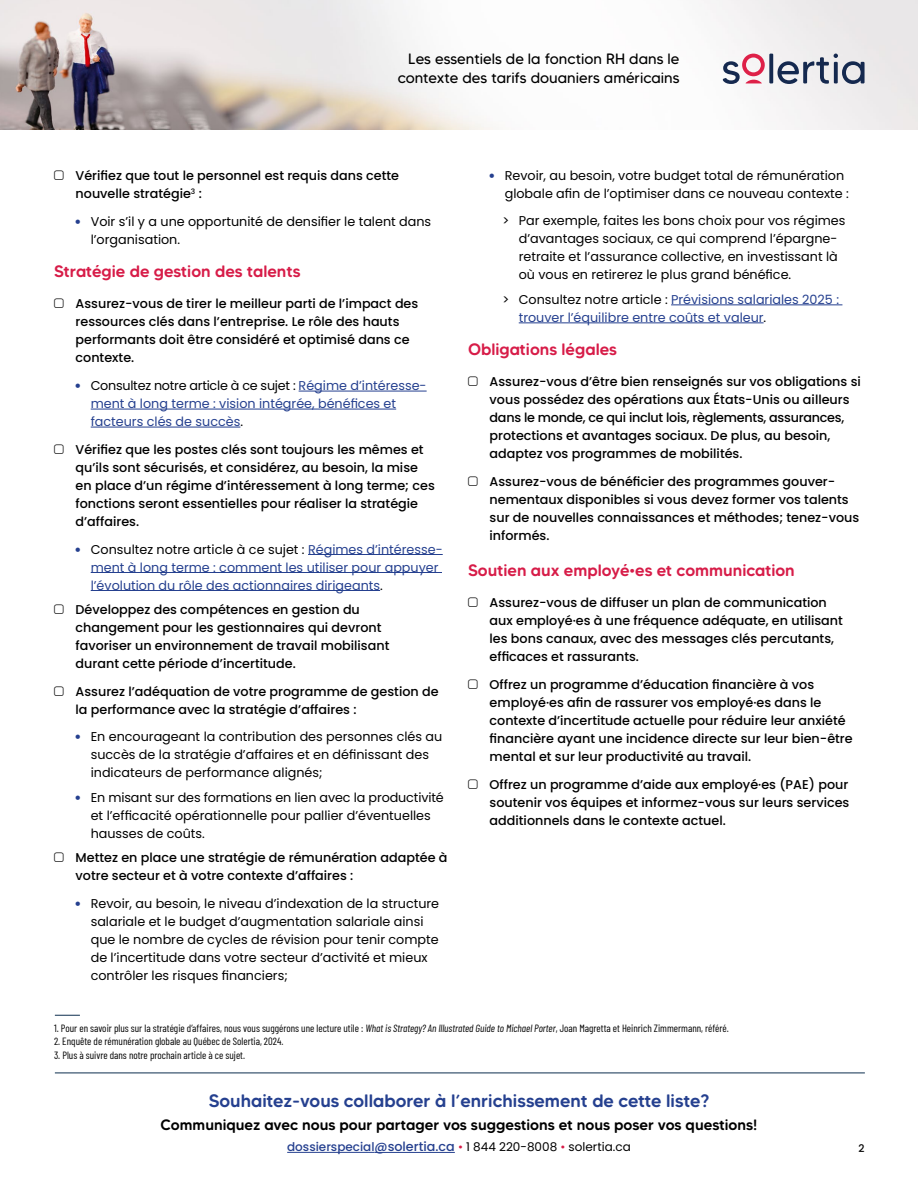
<style>
.page{position:relative;width:918px;height:1188px;background:#fff}
.page>*{position:absolute;margin:0;border:0;box-sizing:border-box;transform-origin:0 0}
.t1{font:500 18px "MADE Tommy Soft";color:#25408f}
.t2{font:500 16.5px "MADE Tommy Soft";color:#d71c48}
.t3{font:15px/19.5px "MADE Tommy Soft";color:#000;text-align:right}
.t4{font:500 15px "MADE Tommy Soft";color:#000}
.t5{font:500 12.75px/18px "Poppins";color:#000}
.t6{font:12.75px/18px "Poppins";color:#000}
.t7{font:12.75px/18px "Poppins";color:#25408f}
.t8{font:12px "Poppins";color:#000}
.t9{font:10.5px "Barlow Condensed";color:#000}
.t10{font:500 10.5px "Poppins";color:#000}
.s1{font-weight:900;color:#25408f}
.s2{font-weight:900}
.s3{color:#000}
.s4{font-style:italic}
.s5{font-weight:500;color:#25408f}
.s6{font-weight:500;font-size:12.75px;color:#25408f}
.s7{color:#d71c48}
</style>
<div class="page">
<img style="left:0;top:0;width:918px;height:130px">
<hr style="left:299px;top:391px;width:128px;height:1px;background:#25408f">
<hr style="left:91px;top:409px;width:305px;height:1px;background:#25408f">
<hr style="left:91px;top:427px;width:149px;height:1px;background:#25408f">
<hr style="left:308px;top:554px;width:135px;height:1px;background:#25408f">
<hr style="left:91px;top:572px;width:351px;height:1px;background:#25408f">
<hr style="left:91px;top:590px;width:289px;height:1px;background:#25408f">
<hr style="left:671px;top:305px;width:171px;height:1px;background:#25408f">
<hr style="left:519px;top:323px;width:245px;height:1px;background:#25408f">
<svg style="left:769px;top:54px;width:4px;height:29px"></svg>
<svg style="left:777px;top:54px;width:88px;height:30px"></svg>
<svg style="left:723px;top:54px;width:42px;height:30px"></svg>
<hr style="left:287px;top:1152px;width:88px;height:1px;background:#25408f">
<hr style="left:375px;top:1152px;width:80px;height:1px;background:#25408f">
<hr style="left:55px;top:1073px;width:810px;height:1px;background:#0d2e4f">
<svg style="left:55px;top:1015px;width:25px;height:1px"></svg>
<p class="t3" style="left:398px;top:49px;width:283px">Les essentiels de la fonction RH dans le contexte des tarifs douaniers américains</p>
<p class="t5" style="left:76px;top:167px;width:325px;text-indent:-22px">▼ Vérifiez que tout le personnel est requis dans cette nouvelle stratégie<sup>3</sup> :</p>
<p class="t6" style="left:91px;top:213px;width:342px;text-indent:-16px"><span class="s1">•</span> Voir s’il y a une opportunité de densifier le talent dans l’organisation.</p>
<p class="t2" style="left:54px;top:261px;width:248px">Stratégie de gestion des talents</p>
<p class="t5" style="left:76px;top:295px;width:344px;text-indent:-22px">▼ Assurez-vous de tirer le meilleur parti de l’impact des ressources clés dans l’entreprise. Le rôle des hauts performants doit être considéré et optimisé dans ce contexte.</p>
<p class="t7" style="left:91px;top:377px;width:337px;text-indent:-16px"><span class="s2">•</span> <span class="s3">Consultez notre article à ce sujet :</span> Régime d’intéresse&shy;ment à long terme : vision intégrée, bénéfices et facteurs clés de succès<span class="s3">.</span></p>
<p class="t5" style="left:76px;top:440px;width:361px;text-indent:-22px">▼ Vérifiez que les postes clés sont toujours les mêmes et qu’ils sont sécurisés, et considérez, au besoin, la mise en place d’un régime d’intéressement à long terme; ces fonctions seront essentielles pour réaliser la stratégie d’affaires.</p>
<p class="t7" style="left:91px;top:540px;width:354px;text-indent:-16px"><span class="s2">•</span> <span class="s3">Consultez notre article à ce sujet :</span> Régimes d’intéresse&shy;ment à long terme : comment les utiliser pour appuyer l’évolution du rôle des actionnaires dirigeants<span class="s3">.</span></p>
<p class="t5" style="left:76px;top:601px;width:315px;text-indent:-22px">▼ Développez des compétences en gestion du changement pour les gestionnaires qui devront favoriser un environnement de travail mobilisant durant cette période d’incertitude.</p>
<p class="t5" style="left:76px;top:682px;width:365px;text-indent:-22px">▼ Assurez l’adéquation de votre programme de gestion de la performance avec la stratégie d’affaires :</p>
<p class="t6" style="left:91px;top:728px;width:353px;text-indent:-16px"><span class="s1">•</span> En encourageant la contribution des personnes clés au succès de la stratégie d’affaires et en définissant des indicateurs de performance alignés;</p>
<p class="t6" style="left:91px;top:789px;width:355px;text-indent:-16px"><span class="s1">•</span> En misant sur des formations en lien avec la productivité et l’efficacité opérationnelle pour pallier d’éventuelles hausses de coûts.</p>
<p class="t5" style="left:76px;top:849px;width:373px;text-indent:-22px">▼ Mettez en place une stratégie de rémunération adaptée à votre secteur et à votre contexte d’affaires :</p>
<p class="t6" style="left:91px;top:895px;width:350px;text-indent:-16px"><span class="s1">•</span> Revoir, au besoin, le niveau d’indexation de la structure salariale et le budget d’augmentation salariale ainsi que le nombre de cycles de révision pour tenir compte de l’incertitude dans votre secteur d’activité et mieux contrôler les risques financiers;</p>
<p class="t6" style="left:505px;top:166px;width:346px;text-indent:-16px"><span class="s1">•</span> Revoir, au besoin, votre budget total de rémunération globale afin de l’optimiser dans ce nouveau contexte :</p>
<p class="t6" style="left:519px;top:212px;width:328px;text-indent:-16px">&gt; Par exemple, faites les bons choix pour vos régimes d’avantages sociaux, ce qui comprend l’épargne&shy;retraite et l’assurance collective, en investissant là où vous en retirerez le plus grand bénéfice.</p>
<p class="t7" style="left:519px;top:291px;width:322px;text-indent:-16px"><span class="s3">&gt; Consultez notre article :</span> Prévisions salariales 2025 : trouver l’équilibre entre coûts et valeur<span class="s3">.</span></p>
<p class="t2" style="left:468px;top:339px;width:151px">Obligations légales</p>
<p class="t5" style="left:490px;top:373px;width:373px;text-indent:-22px">▼ Assurez-vous d’être bien renseignés sur vos obligations si vous possédez des opérations aux États-Unis ou ailleurs dans le monde, ce qui inclut lois, règlements, assurances, protections et avantages sociaux. De plus, au besoin, adaptez vos programmes de mobilités.</p>
<p class="t5" style="left:490px;top:472px;width:371px;text-indent:-22px">▼ Assurez-vous de bénéficier des programmes gouver&shy;nementaux disponibles si vous devez former vos talents sur de nouvelles connaissances et méthodes; tenez-vous informés.</p>
<p class="t2" style="left:468px;top:560px;width:328px">Soutien aux employé·es et communication</p>
<p class="t5" style="left:490px;top:594px;width:355px;text-indent:-22px">▼ Assurez-vous de diffuser un plan de communication aux employé·es à une fréquence adéquate, en utilisant les bons canaux, avec des messages clés percutants, efficaces et rassurants.</p>
<p class="t5" style="left:490px;top:676px;width:365px;text-indent:-22px">▼ Offrez un programme d’éducation financière à vos employé·es afin de rassurer vos employé·es dans le contexte d’incertitude actuelle pour réduire leur anxiété financière ayant une incidence directe sur leur bien-être mental et sur leur productivité au travail.</p>
<p class="t5" style="left:490px;top:775px;width:361px;text-align:justify;text-indent:-22px">▼ Offrez un programme d’aide aux employé·es (PAE) pour soutenir vos équipes et informez-vous sur leurs services additionnels dans le contexte actuel.</p>
<p class="t9" style="left:54px;top:1021px;width:676px">1. Pour en savoir plus sur la stratégie d’affaires, nous vous suggérons une lecture utile : <span class="s4">What is Strategy? An Illustrated Guide to Michael Porter</span>, Joan Magretta et Heinrich Zimmermann, référé.</p>
<p class="t9" style="left:54px;top:1034px;width:231px">2. Enquête de rémunération globale au Québec de Solertia, 2024.</p>
<p class="t9" style="left:54px;top:1048px;width:193px">3. Plus à suivre dans notre prochain article à ce sujet.</p>
<h1 class="t1" style="left:209px;top:1089px;width:502px">Souhaitez-vous collaborer à l’enrichissement de cette liste?</h1>
<p class="t8" style="left:287px;top:1140px;width:345px"><span class="s5">dossierspecial</span><span class="s6">@solertia.ca</span> <span class="s7">•</span> 1 844 220‑8008 <span class="s7">•</span> solertia.ca</p>
<p class="t4" style="left:161px;top:1115px;width:598px">Communiquez avec nous pour partager vos suggestions et nous poser vos questions!</p>
<p class="t10" style="left:858px;top:1142px;width:8px">2</p>
</div>
